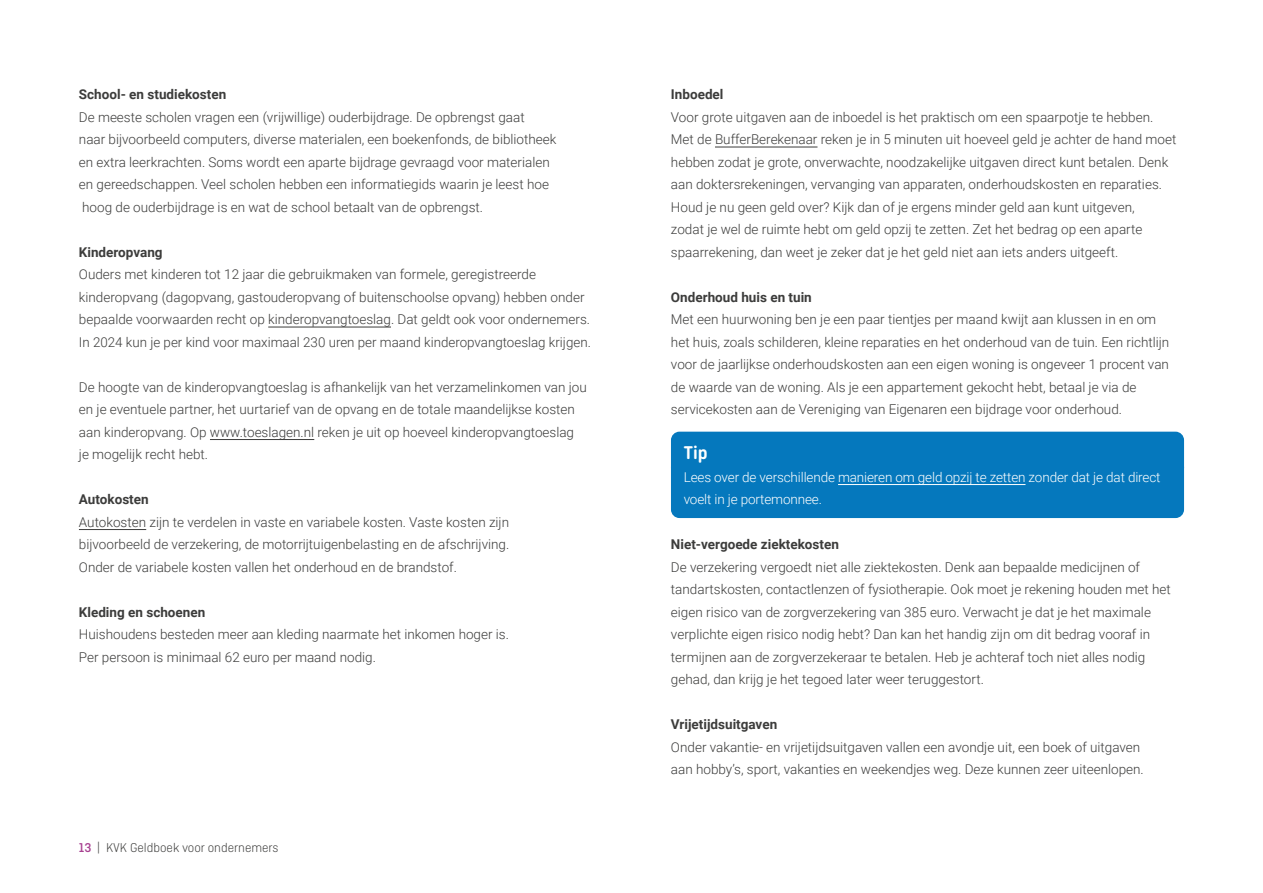
<style>
.page{position:relative;width:1263px;height:893px;background:#fff}
.page>*{position:absolute;margin:0;border:0;box-sizing:border-box;transform-origin:0 0}
.Kader_kop_-_blauw{font:600 19.5px "Ciutadella Rounded";color:#fff}
.P-Bodytekst{font:300 13.5px/22.5px "Roboto";color:#3c3c3b}
.H4-tussenkopje{font:700 13.5px "Roboto";color:#3c3c3b}
.Kader_tekst_-_blauw{font:300 13.5px/22.5px "Roboto";letter-spacing:-.01em;color:#fff}
.t1{font:300 13.5px "Ciutadella Rounded";color:#3c3c3b}
.P-Bodytekst-2{font:700 13.5px "Roboto";color:#3c3c3b}
.s1{font-weight:500;color:#a84191}
</style>
<div class="page">
<hr style="left:268px;top:327px;width:123px;height:1px;background:#3c3c3b">
<hr style="left:210px;top:439px;width:104px;height:1px;background:#3c3c3b">
<hr style="left:79px;top:529px;width:67px;height:1px;background:#3c3c3b">
<hr style="left:715px;top:147px;width:102px;height:1px;background:#3c3c3b">
<div style="left:671px;top:432px;width:513px;height:33px;background:#0578bd"></div>
<div style="left:671px;top:459px;width:513px;height:59px;background:#0578bd;border-radius:9px"></div>
<hr style="left:838px;top:484px;width:187px;height:1px;background:#fff">
<p class="P-Bodytekst-2" style="left:79px;top:85px;width:149px">School- en studiekosten</p>
<p class="P-Bodytekst" style="left:79px;top:105px;width:479px">De meeste scholen vragen een (vrijwillige) ouderbijdrage. De opbrengst gaat<br>naar bijvoorbeeld computers, diverse materialen, een boekenfonds, de bibliotheek en extra leerkrachten. Soms wordt een aparte bijdrage gevraagd voor materialen en gereedschappen. Veel scholen hebben een informatiegids waarin je leest hoe hoog de ouderbijdrage is en wat de school betaalt van de opbrengst.</p>
<h4 class="H4-tussenkopje" style="left:79px;top:242px;width:85px">Kinderopvang</h4>
<p class="P-Bodytekst" style="left:79px;top:262px;width:513px">Ouders met kinderen tot 12 jaar die gebruikmaken van formele, geregistreerde kinderopvang (dagopvang, gastouderopvang of buitenschoolse opvang) hebben onder bepaalde voorwaarden recht op kinderopvangtoeslag. Dat geldt ook voor ondernemers.<br>In 2024 kun je per kind voor maximaal 230 uren per maand kinderopvangtoeslag krijgen.</p>
<p class="P-Bodytekst" style="left:79px;top:375px;width:509px">De hoogte van de kinderopvangtoeslag is afhankelijk van het verzamelinkomen van jou en je eventuele partner, het uurtarief van de opvang en de totale maandelijkse kosten aan kinderopvang. Op www.toeslagen.nl reken je uit op hoeveel kinderopvangtoeslag je mogelijk recht hebt.</p>
<h4 class="H4-tussenkopje" style="left:79px;top:490px;width:71px">Autokosten</h4>
<p class="P-Bodytekst" style="left:79px;top:510px;width:432px;text-align:justify">Autokosten zijn te verdelen in vaste en variabele kosten. Vaste kosten zijn bijvoorbeeld de verzekering, de motorrijtuigenbelasting en de afschrijving.<br>Onder de variabele kosten vallen het onderhoud en de brandstof.</p>
<h4 class="H4-tussenkopje" style="left:79px;top:602px;width:128px">Kleding en schoenen</h4>
<p class="P-Bodytekst" style="left:79px;top:622px;width:432px">Huishoudens besteden meer aan kleding naarmate het inkomen hoger is.<br>Per persoon is minimaal 62 euro per maand nodig.</p>
<p class="t1" style="left:79px;top:840px;width:201px"><span class="s1">13</span> | KVK Geldboek voor ondernemers</p>
<h4 class="H4-tussenkopje" style="left:671px;top:85px;width:54px">Inboedel</h4>
<p class="P-Bodytekst" style="left:671px;top:105px;width:507px">Voor grote uitgaven aan de inboedel is het praktisch om een spaarpotje te hebben.<br>Met de BufferBerekenaar reken je in 5 minuten uit hoeveel geld je achter de hand moet hebben zodat je grote, onverwachte, noodzakelijke uitgaven direct kunt betalen. Denk aan doktersrekeningen, vervanging van apparaten, onderhoudskosten en reparaties.<br>Houd je nu geen geld over? Kijk dan of je ergens minder geld aan kunt uitgeven,<br>zodat je wel de ruimte hebt om geld opzij te zetten. Zet het bedrag op een aparte spaarrekening, dan weet je zeker dat je het geld niet aan iets anders uitgeeft.</p>
<h4 class="H4-tussenkopje" style="left:671px;top:287px;width:142px">Onderhoud huis en tuin</h4>
<p class="P-Bodytekst" style="left:671px;top:307px;width:500px">Met een huurwoning ben je een paar tientjes per maand kwijt aan klussen in en om het huis, zoals schilderen, kleine reparaties en het onderhoud van de tuin. Een richtlijn voor de jaarlijkse onderhoudskosten aan een eigen woning is ongeveer 1 procent van de waarde van de woning. Als je een appartement gekocht hebt, betaal je via de servicekosten aan de Vereniging van Eigenaren een bijdrage voor onderhoud.</p>
<p class="Kader_kop_-_blauw" style="left:684px;top:442px;width:25px">Tip</p>
<p class="Kader_tekst_-_blauw" style="left:684px;top:465px;width:478px">Lees over de verschillende manieren om geld opzij te zetten zonder dat je dat direct voelt in je portemonnee.</p>
<h4 class="H4-tussenkopje" style="left:671px;top:535px;width:169px">Niet-vergoede ziektekosten</h4>
<p class="P-Bodytekst" style="left:671px;top:555px;width:501px">De verzekering vergoedt niet alle ziektekosten. Denk aan bepaalde medicijnen of tandartskosten, contactlenzen of fysiotherapie. Ook moet je rekening houden met het eigen risico van de zorgverzekering van 385 euro. Verwacht je dat je het maximale verplichte eigen risico nodig hebt? Dan kan het handig zijn om dit bedrag vooraf in termijnen aan de zorgverzekeraar te betalen. Heb je achteraf toch niet alles nodig gehad, dan krijg je het tegoed later weer teruggestort.</p>
<h4 class="H4-tussenkopje" style="left:671px;top:715px;width:108px">Vrijetijdsuitgaven</h4>
<p class="P-Bodytekst" style="left:671px;top:735px;width:474px">Onder vakantie- en vrijetijdsuitgaven vallen een avondje uit, een boek of uitgaven aan hobby’s, sport, vakanties en weekendjes weg. Deze kunnen zeer uiteenlopen.</p>
</div>
